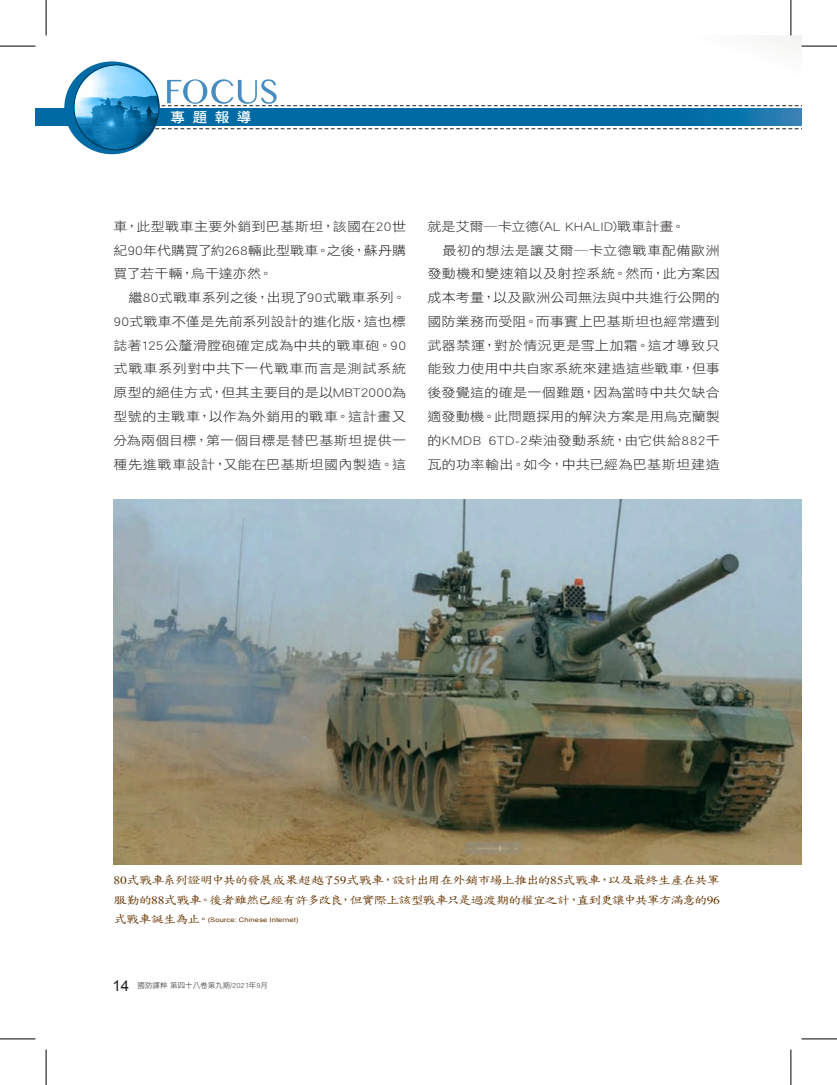
<style>
.page{position:relative;width:837px;height:1085px;background:#fff}
.page>*{position:absolute;margin:0;border:0;box-sizing:border-box;transform-origin:0 0}
.t1{font:13.75px "DF Hei Std W7";color:#fff;scale:1.05 1}
.t2{font:12.75px/23.8px "DF Hei Std W3";letter-spacing:.02em;color:#231f20;text-align:justify;scale:1.1 1}
.t3{font:12.75px "DF Hei Std W3";color:#231f20;scale:1.1 1}
.t4{font:12.75px "DF Hei Std W3";letter-spacing:.04em;color:#231f20;scale:1.1 1}
.t5{font:11.25px/19.8px "DF Kai Shu SB Estd BF";letter-spacing:-.095em;color:#643400;scale:1.2 1}
.t6{font:7.5px "DF Hei Std W3";color:#231f20}
.t7{font:6.25px "Arial";letter-spacing:.02em;color:#643400;scale:1.2 1}
.s1{font-family:"Times New Roman"}
.s2{font-family:"DF Kai Shu SB Estd BF";font-size:11.25px}
.s3{font-family:"Arial";font-size:15px}
</style>
<div class="page">
<div style="left:35px;top:108px;width:766px;height:18px;background:#006aa4"></div>
<svg style="left:159px;top:128px;width:524px;height:1px"></svg>
<svg style="left:159px;top:79px;width:524px;height:27px"></svg>
<svg style="left:64px;top:61px;width:96px;height:93px"></svg>
<img style="left:74px;top:66px;width:85px;height:84px">
<img style="left:113px;top:500px;width:688px;height:364px">
<img style="left:683px;top:35px;width:118px;height:95px">
<hr style="left:0;top:46px;width:35px;height:1px;background:#000">
<hr style="left:801px;top:46px;width:35px;height:1px;background:#000">
<hr style="left:0;top:1038px;width:35px;height:1px;background:#000">
<hr style="left:801px;top:1038px;width:35px;height:1px;background:#000">
<hr style="left:46px;top:0;width:1px;height:35px;background:#000">
<hr style="left:46px;top:1049px;width:1px;height:35px;background:#000">
<hr style="left:790px;top:0;width:1px;height:35px;background:#000">
<hr style="left:790px;top:1049px;width:1px;height:35px;background:#000">
<p class="t1" style="left:170px;top:109px;width:78px">專 題 報 導</p>
<p class="t2" style="left:113px;top:214px;width:267px">車，此型戰車主要外銷到巴基斯坦，該國在20世紀90年代購買了約268輛此型戰車。之後，蘇丹購買了若干輛，烏干達亦然。</p>
<p class="t2" style="left:113px;top:285px;width:267px;text-indent:15px">繼80式戰車系列之後，出現了90式戰車系列。90式戰車不僅是先前系列設計的進化版，這也標誌著125公釐滑膛砲確定成為中共的戰車砲。90式戰車系列對中共下一代戰車而言是測試系統原型的絕佳方式，但其主要目的是以MBT2000為型號的主戰車，以作為外銷用的戰車。這計畫又分為兩個目標，第一個目標是替巴基斯坦提供一種先進戰車設計，又能在巴基斯坦國內製造。這</p>
<p class="t3" style="left:427px;top:219px;width:236px">就是艾爾─卡立德(AL KHALID)戰車計畫。</p>
<p class="t4" style="left:442px;top:243px;width:254px">最初的想法是讓艾爾─卡立德戰車配備歐洲</p>
<p class="t2" style="left:427px;top:262px;width:267px">發動機和變速箱以及射控系統。然而，此方案因</p>
<p class="t2" style="left:427px;top:285px;width:267px">成本考量，以及歐洲公司無法與中共進行公開的</p>
<p class="t2" style="left:427px;top:309px;width:267px">國防業務而受阻。而事實上巴基斯坦也經常遭到</p>
<p class="t2" style="left:427px;top:333px;width:267px">武器禁運，對於情況更是雪上加霜。這才導致只</p>
<p class="t2" style="left:427px;top:357px;width:267px">能致力使用中共自家系統來建造這些戰車，但事</p>
<p class="t2" style="left:427px;top:380px;width:267px">後發覺這的確是一個難題，因為當時中共欠缺合</p>
<p class="t2" style="left:427px;top:404px;width:267px">適發動機。此問題採用的解決方案是用烏克蘭製</p>
<p class="t2" style="left:427px;top:428px;width:267px">的KMDB 6TD-2柴油發動系統，由它供給882千</p>
<p class="t2" style="left:427px;top:452px;width:267px">瓦的功率輸出。如今，中共已經為巴基斯坦建造</p>
<p class="t5" style="left:113px;top:870px;width:506px"><span class="s1">80</span>式戰車系列證明中共的發展成果超越了<span class="s1">59</span>式戰車，設計出用在外銷市場上推出的<span class="s1">85</span>式戰車，以及最終生產在共軍服勤的<span class="s1">88</span>式戰車。後者雖然已經有許多改良，但實際上該型戰車只是過渡期的權宜之計，直到更讓中共軍方滿意的<span class="s1">96</span></p>
<p class="t7" style="left:113px;top:915px;width:155px"><span class="s2">式戰車誕生為止。</span>(Source: Chinese Internet)</p>
<p class="t6" style="left:112px;top:981px;width:157px"><span class="s3">14</span> 國防譯粹 第四十八卷第九期/2021年9月</p>
</div>
